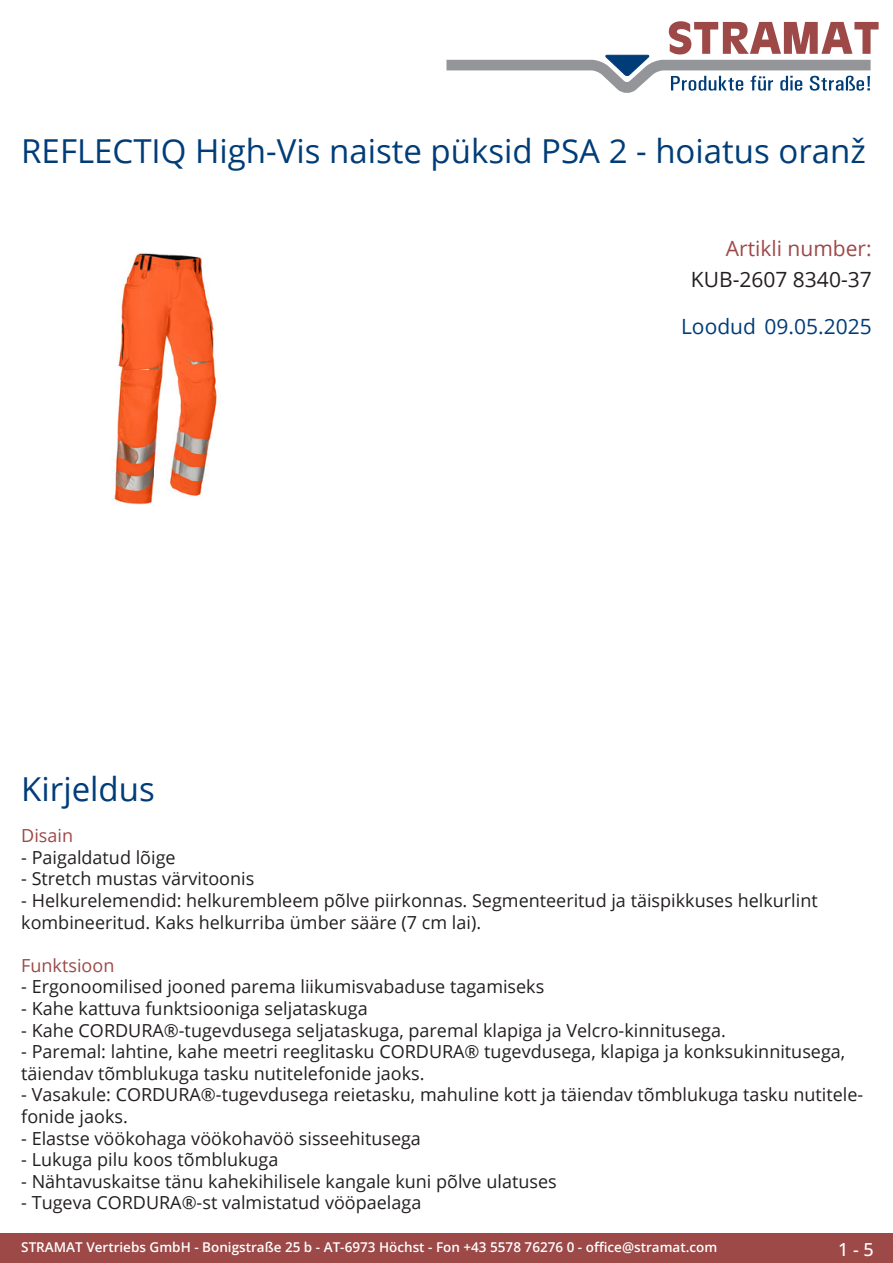
<style>
.page{position:relative;width:893px;height:1263px;background:#fff}
.page>*{position:absolute;margin:0;border:0;box-sizing:border-box;transform-origin:0 0}
.Produkttitel{font:33px "Open Sans";color:#003d78}
.Erstellungsdatum{font:21px "Open Sans";color:#003d78}
.TechDaten_Inhalt{font:21px "Open Sans";color:#231f20}
.TechDaten_Überschrif{font:21px "Open Sans";color:#9c4948}
.Beschreibung_Text{font:18px/21.6px "Open Sans";color:#231f20}
.Beschreibung_Text-2{font:18px "Open Sans";color:#9c4948}
.t1{font:500 18px "Open Sans";color:#fff}
.t2{font:600 13.5px "Open Sans";color:#fff}
</style>
<div class="page">
<div style="left:0;top:1233px;width:893px;height:30px;background:#9c4948"></div>
<svg style="left:446px;top:21px;width:433px;height:72px"></svg>
<img style="left:114px;top:253px;width:103px;height:252px">
<p class="Produkttitel" style="left:21px;top:128px;width:846px">REFLECTIQ High-Vis naiste püksid PSA 2 - hoiatus oranž</p>
<p class="TechDaten_Überschrif" style="left:726px;top:234px;width:147px">Artikli number:</p>
<p class="TechDaten_Inhalt" style="left:691px;top:265px;width:182px">KUB-2607 8340-37</p>
<p class="Erstellungsdatum" style="left:681px;top:312px;width:192px">Loodud 09.05.2025</p>
<p class="Produkttitel" style="left:21px;top:766px;width:135px">Kirjeldus</p>
<p class="Beschreibung_Text-2" style="left:21px;top:823px;width:53px">Disain</p>
<p class="Beschreibung_Text" style="left:21px;top:846px;width:156px">- Paigaldatud lõige</p>
<p class="Beschreibung_Text" style="left:21px;top:867px;width:235px">- Stretch mustas värvitoonis</p>
<p class="Beschreibung_Text" style="left:21px;top:889px;width:798px">- Helkurelemendid: helkurembleem põlve piirkonnas. Segmenteeritud ja täispikkuses helkurlint kombineeritud. Kaks helkurriba ümber sääre (7 cm lai).</p>
<p class="Beschreibung_Text-2" style="left:21px;top:953px;width:95px">Funktsioon</p>
<p class="Beschreibung_Text" style="left:21px;top:975px;width:525px">- Ergonoomilised jooned parema liikumisvabaduse tagamiseks</p>
<p class="Beschreibung_Text" style="left:21px;top:997px;width:348px">- Kahe kattuva funktsiooniga seljataskuga</p>
<p class="Beschreibung_Text" style="left:21px;top:1019px;width:706px">- Kahe CORDURA®-tugevdusega seljataskuga, paremal klapiga ja Velcro-kinnitusega.</p>
<p class="Beschreibung_Text" style="left:21px;top:1040px;width:826px">- Paremal: lahtine, kahe meetri reeglitasku CORDURA® tugevdusega, klapiga ja konksukinnitusega, täiendav tõmblukuga tasku nutitelefonide jaoks.</p>
<p class="Beschreibung_Text" style="left:21px;top:1083px;width:842px">- Vasakule: CORDURA®-tugevdusega reietasku, mahuline kott ja täiendav tõmblukuga tasku nutitele&shy;fonide jaoks.</p>
<p class="Beschreibung_Text" style="left:21px;top:1127px;width:401px">- Elastse vöökohaga vöökohavöö sisseehitusega</p>
<p class="Beschreibung_Text" style="left:21px;top:1148px;width:259px">- Lukuga pilu koos tõmblukuga</p>
<p class="Beschreibung_Text" style="left:21px;top:1170px;width:537px">- Nähtavuskaitse tänu kahekihilisele kangale kuni põlve ulatuses</p>
<p class="Beschreibung_Text" style="left:21px;top:1191px;width:402px">- Tugeva CORDURA®-st valmistatud vööpaelaga</p>
<p class="t2" style="left:21px;top:1238px;width:698px">STRAMAT Vertriebs GmbH - Bonigstraße 25 b - AT-6973 Höchst - Fon +43 5578 76276 0 - office@stramat.com</p>
<p class="t1" style="left:838px;top:1237px;width:37px">1 - 5</p>
</div>
